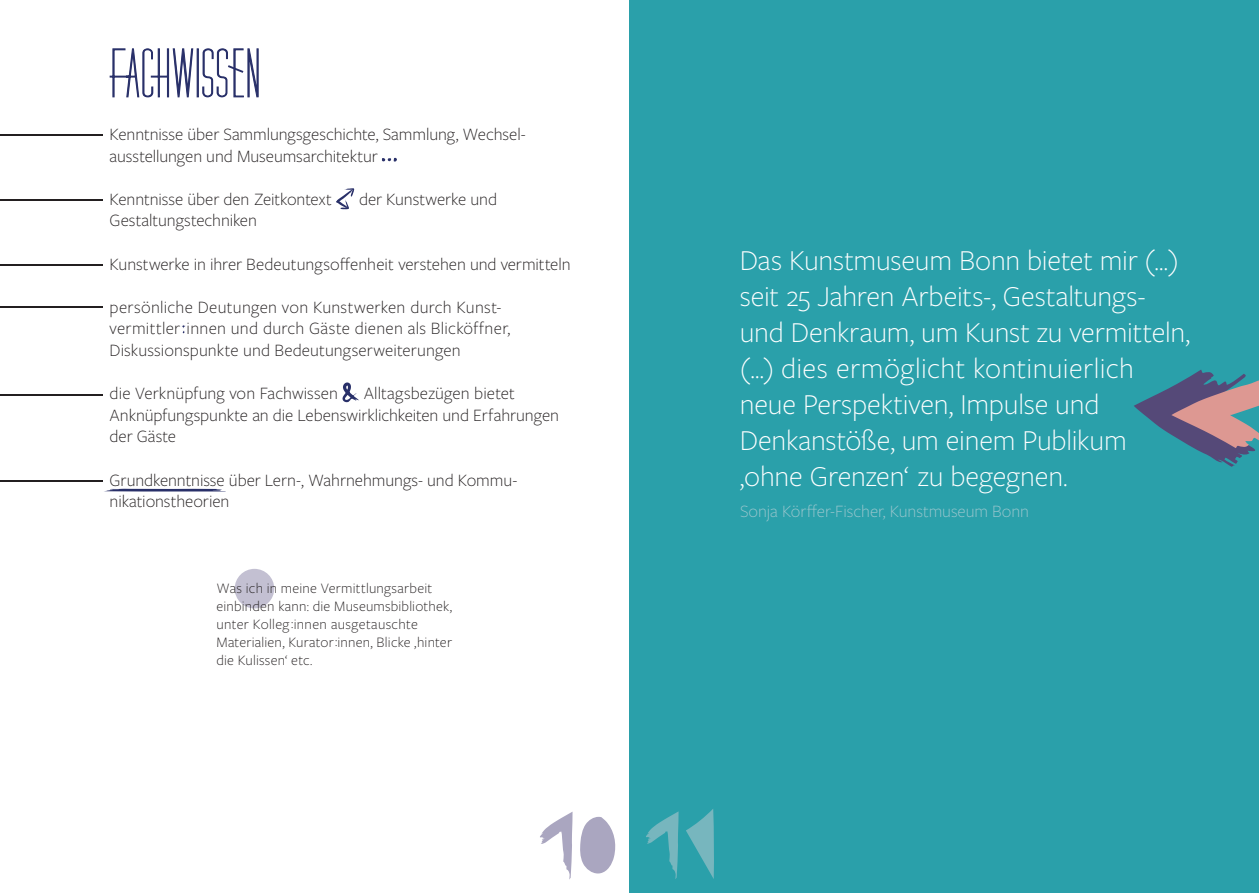
<style>
.page{position:relative;width:1259px;height:893px;background:#fff}
.page>*{position:absolute;margin:0;border:0;box-sizing:border-box;transform-origin:0 0}
.t1{font:300 30px/36px "Freight Sans Pro";letter-spacing:-.005em;color:#fff}
.t2{font:300 18px/21.6px "Freight Sans Pro";color:#231f20}
.t3{font:300 18px "Freight Sans Pro";letter-spacing:-.005em;color:#9cc7ce}
.t4{font:300 15px/18px "Freight Sans Pro";letter-spacing:.015em;color:#231f20}
</style>
<div class="page">
<div style="left:629px;top:0;width:630px;height:893px;background:#2aa0aa"></div>
<svg style="left:1134px;top:370px;width:125px;height:97px"></svg>
<svg style="left:540px;top:812px;width:32px;height:67px"></svg>
<svg style="left:580px;top:817px;width:36px;height:56px"></svg>
<svg style="left:646px;top:812px;width:32px;height:67px"></svg>
<svg style="left:686px;top:809px;width:28px;height:70px"></svg>
<svg style="left:382px;top:158px;width:15px;height:4px"></svg>
<svg style="left:336px;top:188px;width:18px;height:21px"></svg>
<svg style="left:182px;top:325px;width:4px;height:9px"></svg>
<svg style="left:342px;top:382px;width:17px;height:20px"></svg>
<svg style="left:104px;top:489px;width:122px;height:3px"></svg>
<hr style="left:0;top:134px;width:102px;height:2px;background:#231f20">
<hr style="left:0;top:199px;width:102px;height:2px;background:#231f20">
<hr style="left:0;top:306px;width:102px;height:2px;background:#231f20">
<hr style="left:0;top:394px;width:102px;height:2px;background:#231f20">
<hr style="left:0;top:480px;width:102px;height:2px;background:#231f20">
<hr style="left:0;top:264px;width:102px;height:2px;background:#231f20">
<svg style="left:109px;top:48px;width:150px;height:50px"></svg>
<div style="left:235px;top:569px;width:39px;height:39px;background:#c3c0d2;border-radius:50%"></div>
<p class="t2" style="left:110px;top:123px;width:418px">Kenntnisse über Sammlungsgeschichte, Sammlung, Wechsel&shy;ausstellungen und Museumsarchitektur</p>
<p class="t2" style="left:110px;top:187px;width:224px">Kenntnisse über den Zeitkontext</p>
<p class="t2" style="left:359px;top:187px;width:139px">der Kunstwerke und</p>
<p class="t2" style="left:110px;top:209px;width:149px">Gestaltungstechniken</p>
<p class="t2" style="left:110px;top:252px;width:462px">Kunstwerke in ihrer Bedeutungsoffenheit verstehen und vermitteln</p>
<p class="t2" style="left:110px;top:295px;width:402px">persönliche Deutungen von Kunstwerken durch Kunst&shy;vermittler innen und durch Gäste dienen als Blicköffner,<br>Diskussionspunkte und Bedeutungserweiterungen</p>
<p class="t2" style="left:110px;top:382px;width:230px">die Verknüpfung von Fachwissen</p>
<p class="t2" style="left:110px;top:382px;width:451px;text-indent:254px">Alltagsbezügen bietet<br>Anknüpfungspunkte an die Lebenswirklichkeiten und Erfahrungen der Gäste</p>
<p class="t2" style="left:110px;top:468px;width:409px">Grundkenntnisse über Lern-, Wahrnehmungs- und Kommu&shy;nikationstheorien</p>
<p class="t4" style="left:216px;top:578px;width:237px">Was ich in meine Vermittlungsarbeit einbinden kann: die Museumsbibliothek, unter Kolleg:innen ausgetauschte Materialien, Kurator:innen, Blicke ‚hinter die Kulissen‘ etc.</p>
<p class="t1" style="left:739px;top:241px;width:452px">Das Kunstmuseum Bonn bietet mir (…) seit 25 Jahren Arbeits-, Gestaltungs&shy;und Denkraum, um Kunst zu vermitteln, (…) dies ermöglicht kontinuierlich neue Perspektiven, Impulse und Denkanstöße, um einem Publikum ‚ohne Grenzen‘ zu begegnen.</p>
<p class="t3" style="left:740px;top:499px;width:290px">Sonja Körffer-Fischer, Kunstmuseum Bonn</p>
</div>
